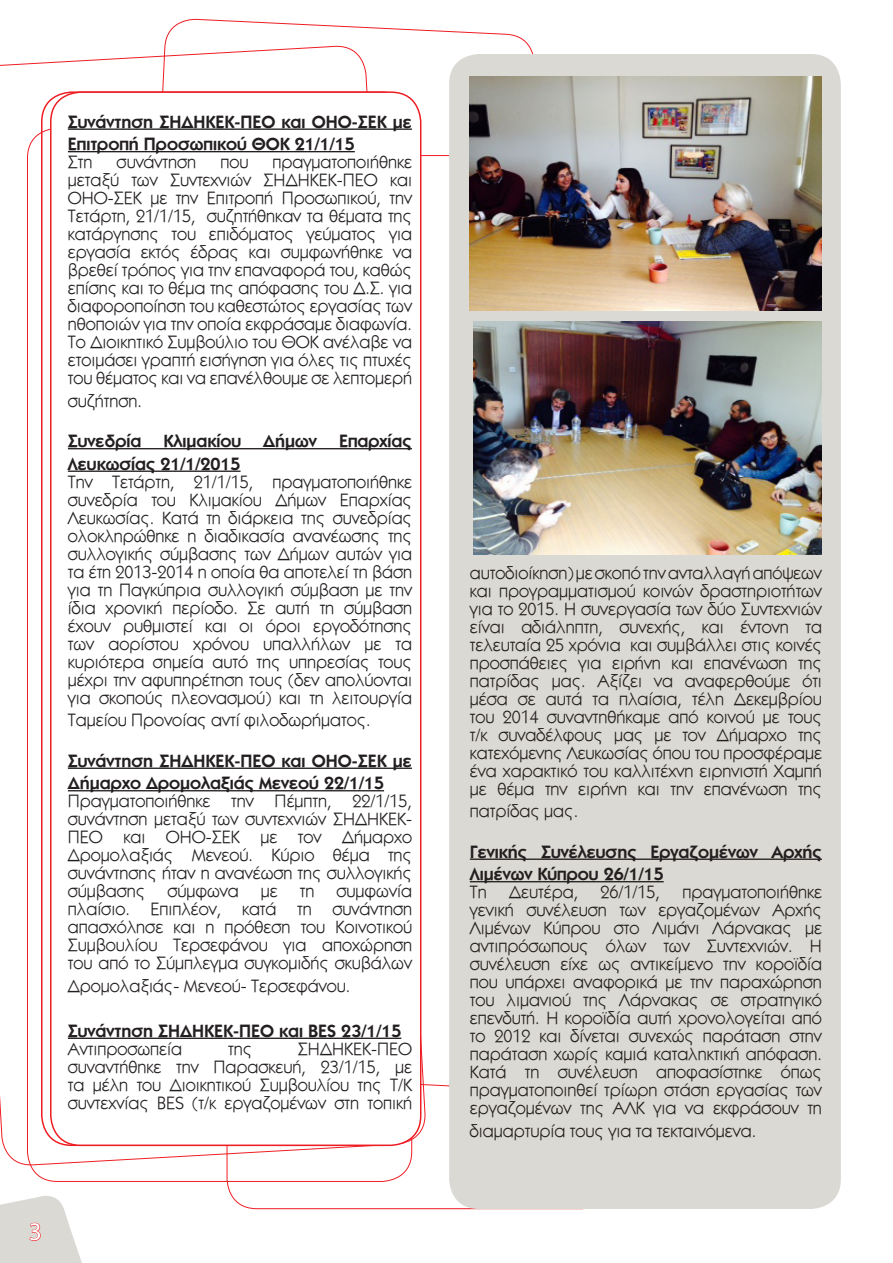
<style>
.page{position:relative;width:893px;height:1263px;background:#fff}
.page>*{position:absolute;margin:0;border:0;box-sizing:border-box;transform-origin:0 0}
.t1{font:25.5px "Myriad Pro";color:#fff}
.t2{font:18px/18px "CF Kaveros";color:#231f20;text-align:justify}
.t3{font:700 18px/22.5px "CF Kaveros";color:#231f20}
</style>
<div class="page">
<svg style="left:0;top:1196px;width:82px;height:67px"></svg>
<svg style="left:0;top:45px;width:427px;height:1121px"></svg>
<div style="left:449px;top:54px;width:392px;height:1155px;background:#dbd9d3;border-radius:30px"></div>
<div style="left:51px;top:92px;width:370px;height:1053px;background:#fff;border-radius:30px"></div>
<div style="left:50px;top:91px;width:371px;height:1055px;border:2px solid #ee1d23;border-radius:30px"></div>
<hr style="left:68px;top:128px;width:344px;height:2px;background:#231f20">
<hr style="left:68px;top:151px;width:287px;height:1px;background:#231f20">
<hr style="left:68px;top:448px;width:344px;height:1px;background:#231f20">
<hr style="left:68px;top:470px;width:173px;height:2px;background:#231f20">
<hr style="left:68px;top:767px;width:344px;height:2px;background:#231f20">
<hr style="left:68px;top:790px;width:316px;height:1px;background:#231f20">
<hr style="left:68px;top:1037px;width:333px;height:2px;background:#231f20">
<hr style="left:470px;top:858px;width:352px;height:2px;background:#231f20">
<hr style="left:470px;top:881px;width:194px;height:1px;background:#231f20">
<img style="left:470px;top:77px;width:352px;height:233px">
<img style="left:474px;top:321px;width:348px;height:234px">
<p class="t3" style="left:68px;top:110px;width:346px">Συνάντηση ΣΗΔΗΚΕΚ-ΠΕΟ και ΟΗΟ-ΣΕΚ με<br>Επιτροπή Προσωπικού ΘΟΚ 21/1/15</p>
<p class="t2" style="left:68px;top:152px;width:26px">Στη</p>
<p class="t2" style="left:117px;top:152px;width:81px">συνάντηση</p>
<p class="t2" style="left:220px;top:152px;width:30px">που</p>
<p class="t2" style="left:68px;top:152px;width:346px;text-indent:205px">πραγματοποιήθηκε μεταξύ των Συντεχνιών ΣΗΔΗΚΕΚ-ΠΕΟ και ΟΗΟ-ΣΕΚ με την Επιτροπή Προσωπικού, την Τετάρτη, 21/1/15, συζητήθηκαν τα θέματα της κατάργησης του επιδόματος γεύματος για εργασία εκτός έδρας και συμφωνήθηκε να βρεθεί τρόπος για την επαναφορά του, καθώς επίσης και το θέμα της απόφασης του Δ.Σ. για διαφοροποίηση του καθεστώτος εργασίας των ηθοποιών για την οποία εκφράσαμε διαφωνία.<br>Το Διοικητικό Συμβούλιο του ΘΟΚ ανέλαβε να ετοιμάσει γραπτή εισήγηση για όλες τις πτυχές του θέματος και να επανέλθουμε σε λεπτομερή</p>
<p class="t2" style="left:68px;top:391px;width:76px">συζήτηση.</p>
<p class="t3" style="left:68px;top:429px;width:346px">Συνεδρία Κλιμακίου Δήμων Επαρχίας<br>Λευκωσίας 21/1/2015</p>
<p class="t2" style="left:68px;top:472px;width:346px">Την Τετάρτη, 21/1/15, πραγματοποιήθηκε συνεδρία του Κλιμακίου Δήμων Επαρχίας Λευκωσίας. Κατά τη διάρκεια της συνεδρίας ολοκληρώθηκε η διαδικασία ανανέωσης της συλλογικής σύμβασης των Δήμων αυτών για τα έτη 2013-2014 η οποία θα αποτελεί τη βάση για τη Παγκύπρια συλλογική σύμβαση με την ίδια χρονική περίοδο. Σε αυτή τη σύμβαση έχουν ρυθμιστεί και οι όροι εργοδότησης των αορίστου χρόνου υπαλλήλων με τα κυριότερα σημεία αυτό της υπηρεσίας τους μέχρι την αφυπηρέτηση τους (δεν απολύονται για σκοπούς πλεονασμού) και τη λειτουργία</p>
<p class="t2" style="left:68px;top:710px;width:304px">Ταμείου Προνοίας αντί φιλοδωρήματος.</p>
<p class="t3" style="left:68px;top:749px;width:346px">Συνάντηση ΣΗΔΗΚΕΚ-ΠΕΟ και ΟΗΟ-ΣΕΚ με<br>Δήμαρχο Δρομολαξιάς Μενεού 22/1/15</p>
<p class="t2" style="left:68px;top:791px;width:346px">Πραγματοποιήθηκε την Πέμπτη, 22/1/15, συνάντηση μεταξύ των συντεχνιών ΣΗΔΗΚΕΚ-ΠΕΟ και ΟΗΟ-ΣΕΚ με τον Δήμαρχο Δρομολαξιάς Μενεού. Κύριο θέμα της συνάντησης ήταν η ανανέωση της συλλογικής σύμβασης σύμφωνα με τη συμφωνία πλαίσιο. Επιπλέον, κατά τη συνάντηση απασχόλησε και η πρόθεση του Κοινοτικού Συμβουλίου Τερσεφάνου για αποχώρηση του από το Σύμπλεγμα συγκομιδής σκυβάλων</p>
<p class="t2" style="left:68px;top:976px;width:284px">Δρομολαξιάς- Μενεού- Τερσεφάνου.</p>
<p class="t3" style="left:68px;top:1019px;width:335px">Συνάντηση ΣΗΔΗΚΕΚ-ΠΕΟ και BES 23/1/15</p>
<p class="t2" style="left:68px;top:1039px;width:116px">Αντιπροσωπεία</p>
<p class="t2" style="left:228px;top:1039px;width:25px">της</p>
<p class="t2" style="left:68px;top:1039px;width:346px;text-indent:230px">ΣΗΔΗΚΕΚ-ΠΕΟ συναντήθηκε την Παρασκευή, 23/1/15, με τα μέλη του Διοικητικού Συμβουλίου της Τ/Κ συντεχνίας BES (τ/κ εργαζομένων στη τοπική</p>
<h1 class="t1" style="left:29px;top:1216px;width:15px">3</h1>
<p class="t2" style="left:470px;top:563px;width:354px">αυτοδιοίκηση) με σκοπό την ανταλλαγή απόψεων και προγραμματισμού κοινών δραστηριοτήτων για το 2015. Η συνεργασία των δύο Συντεχνιών είναι αδιάληπτη, συνεχής, και έντονη τα τελευταία 25 χρόνια και συμβάλλει στις κοινές προσπάθειες για ειρήνη και επανένωση της πατρίδας μας. Αξίζει να αναφερθούμε ότι μέσα σε αυτά τα πλαίσια, τέλη Δεκεμβρίου του 2014 συναντηθήκαμε από κοινού με τους τ/κ συναδέλφους μας με τον Δήμαρχο της κατεχόμενης Λευκωσίας όπου του προσφέραμε ένα χαρακτικό του καλλιτέχνη ειρηνιστή Χαμπή με θέμα την ειρήνη και την επανένωση της</p>
<p class="t2" style="left:470px;top:801px;width:110px">πατρίδας μας.</p>
<p class="t3" style="left:470px;top:840px;width:354px">Γενικής Συνέλευσης Εργαζομένων Αρχής<br>Λιμένων Κύπρου 26/1/15</p>
<p class="t2" style="left:470px;top:882px;width:354px">Τη Δευτέρα, 26/1/15, πραγματοποιήθηκε γενική συνέλευση των εργαζομένων Αρχής Λιμένων Κύπρου στο Λιμάνι Λάρνακας με αντιπρόσωπους όλων των Συντεχνιών. Η συνέλευση είχε ως αντικείμενο την κοροϊδία που υπάρχει αναφορικά με την παραχώρηση του λιμανιού της Λάρνακας σε στρατηγικό επενδυτή. Η κοροϊδία αυτή χρονολογείται από το 2012 και δίνεται συνεχώς παράταση στην παράταση χωρίς καμιά καταληκτική απόφαση.<br>Κατά τη συνέλευση αποφασίστηκε όπως πραγματοποιηθεί τρίωρη στάση εργασίας των εργαζομένων της ΑΛΚ για να εκφράσουν τη</p>
<p class="t2" style="left:470px;top:1121px;width:288px">διαμαρτυρία τους για τα τεκταινόμενα.</p>
</div>
